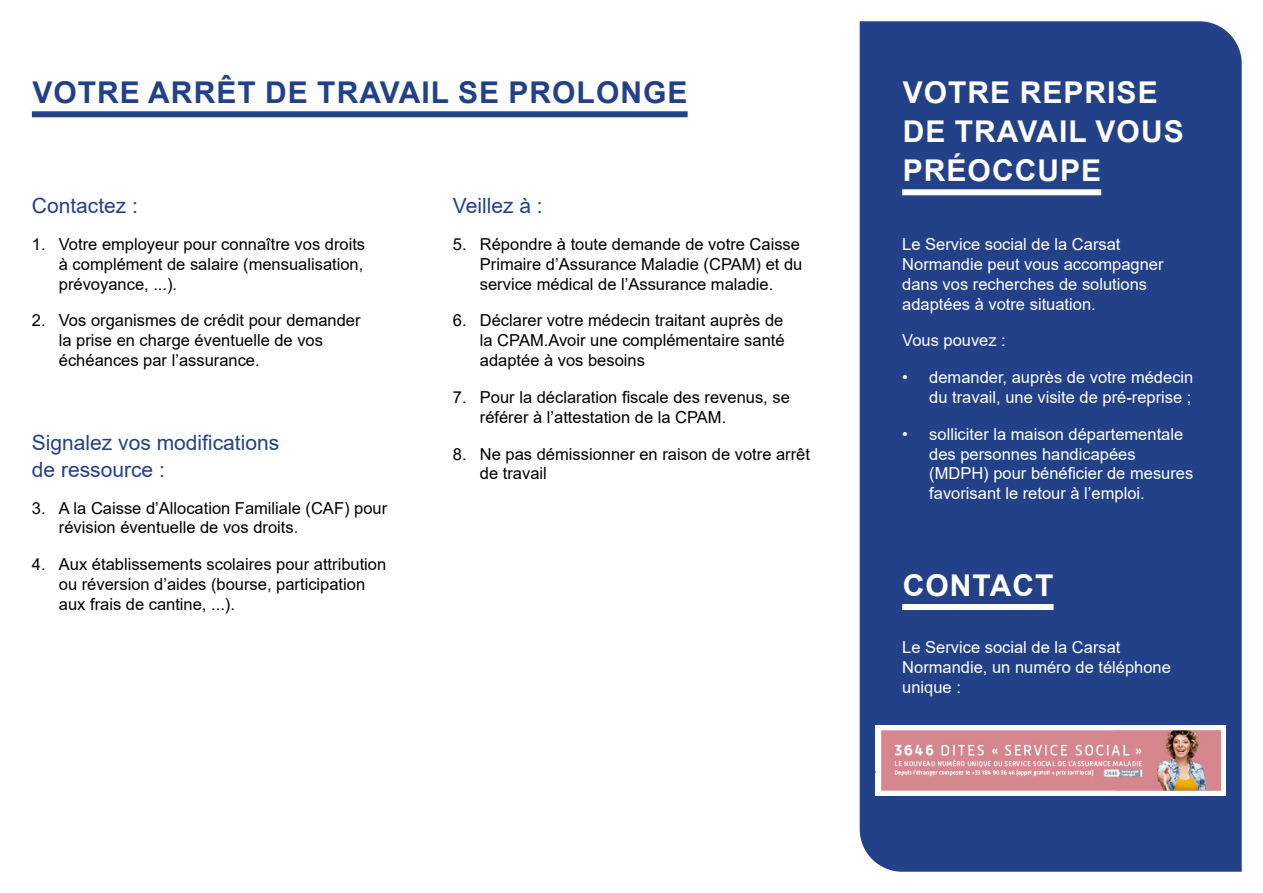
<style>
.page{position:relative;width:1263px;height:893px;background:#fff}
.page>*{position:absolute;margin:0;border:0;box-sizing:border-box;transform-origin:0 0}
.t1{font:700 30px/39px "Arial";letter-spacing:.035em;color:#fff}
.t2{font:700 30px "Arial";letter-spacing:.035em;color:#234188}
.t3{font:21px/27px "Arial";color:#234188}
.t4{font:16.5px/19.8px "Arial";color:#000001}
.t5{font:16.5px/19.8px "Arial";color:#fff}
</style>
<div class="page">
<div style="left:32px;top:111px;width:656px;height:6px;background:#234188"></div>
<div style="left:860px;top:21px;width:382px;height:851px;background:#234188"></div>
<div style="left:902px;top:189px;width:199px;height:6px;background:#fff"></div>
<div style="left:902px;top:604px;width:151px;height:6px;background:#fff"></div>
<img style="left:876px;top:726px;width:350px;height:69px">
<p class="t2" style="left:32px;top:71px;width:657px">VOTRE ARRÊT DE TRAVAIL SE PROLONGE</p>
<p class="t3" style="left:32px;top:192px;width:108px">Contactez :</p>
<p class="t4" style="left:59px;top:234px;width:308px;text-align:justify;text-indent:-27px">1. Votre employeur pour connaître vos droits à complément de salaire (mensualisation, prévoyance, ...).</p>
<p class="t4" style="left:59px;top:311px;width:303px;text-indent:-27px">2. Vos organismes de crédit pour demander la prise en charge éventuelle de vos échéances par l’assurance.</p>
<p class="t3" style="left:32px;top:429px;width:249px">Signalez vos modifications de ressource :</p>
<p class="t4" style="left:59px;top:498px;width:330px;text-indent:-27px">3. A la Caisse d’Allocation Familiale (CAF) pour révision éventuelle de vos droits.</p>
<p class="t4" style="left:59px;top:554px;width:329px;text-indent:-27px">4. Aux établissements scolaires pour attribution ou réversion d’aides (bourse, participation aux frais de cantine, ...).</p>
<p class="t3" style="left:453px;top:192px;width:91px">Veillez à :</p>
<p class="t4" style="left:480px;top:234px;width:324px;text-indent:-27px">5. Répondre à toute demande de votre Caisse<br>Primaire d’Assurance Maladie (CPAM) et du service médical de l’Assurance maladie.</p>
<p class="t4" style="left:480px;top:311px;width:306px;text-align:justify;text-indent:-27px">6. Déclarer votre médecin traitant auprès de la CPAM.Avoir une complémentaire santé adaptée à vos besoins</p>
<p class="t4" style="left:480px;top:387px;width:311px;text-indent:-27px">7. Pour la déclaration fiscale des revenus, se référer à l’attestation de la CPAM.</p>
<p class="t4" style="left:480px;top:444px;width:332px;text-indent:-27px">8. Ne pas démissionner en raison de votre arrêt de travail</p>
<p class="t1" style="left:903px;top:73px;width:282px">VOTRE REPRISE<br>DE TRAVAIL VOUS<br>PRÉOCCUPE</p>
<p class="t5" style="left:902px;top:234px;width:263px">Le Service social de la Carsat<br>Normandie peut vous accompagner dans vos recherches de solutions adaptées à votre situation.</p>
<p class="t5" style="left:902px;top:331px;width:105px">Vous pouvez :</p>
<p class="t5" style="left:902px;top:367px;width:293px;text-align:right">• demander, auprès de votre médecin du travail, une visite de pré-reprise ;</p>
<p class="t5" style="left:929px;top:424px;width:266px;text-indent:-27px">• solliciter la maison départementale des personnes handicapées (MDPH) pour bénéficier de mesures favorisant le retour à l’emploi.</p>
<p class="t1" style="left:903px;top:566px;width:152px">CONTACT</p>
<p class="t5" style="left:902px;top:637px;width:270px">Le Service social de la Carsat<br>Normandie, un numéro de téléphone unique :</p>
</div>
